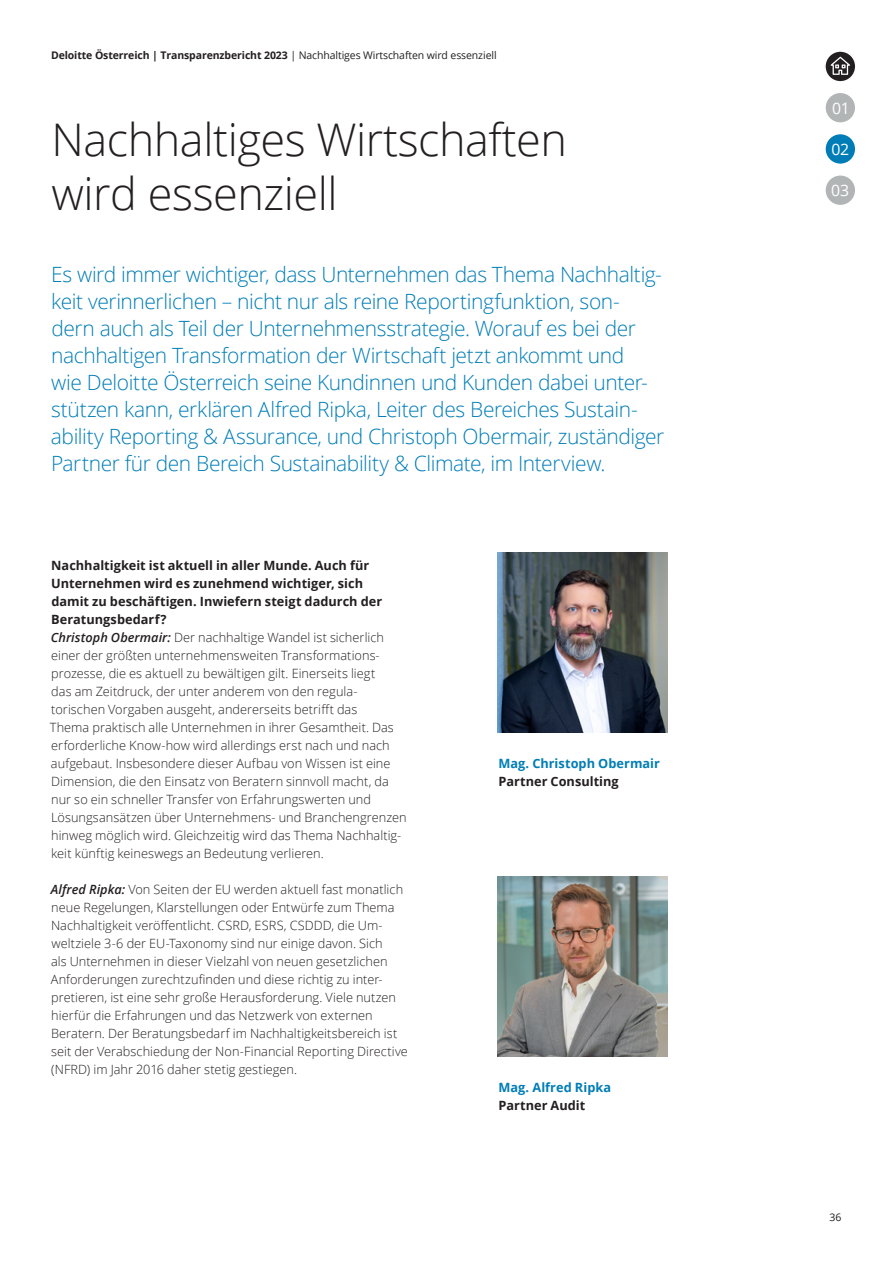
<style>
.page{position:relative;width:893px;height:1263px;background:#fff}
.page>*{position:absolute;margin:0;border:0;box-sizing:border-box;transform-origin:0 0}
.t1{font:300 45px/54px "Open Sans";letter-spacing:-.01em;color:#231f20}
.t2{font:300 21px/27px "Open Sans";letter-spacing:-.02em;color:#007db6}
.t3{font:15.75px "Open Sans";color:#fff}
.t4{font:300 12.75px/18px "Open Sans";color:#231f20}
.t5{font:700 12.75px "Open Sans";letter-spacing:.005em;color:#007db6}
.t6{font:700 12.75px "Open Sans";color:#231f20}
.t7{font:700 10.5px "Open Sans";letter-spacing:-.01em;color:#231f20}
.t8{font:10.5px "Open Sans";color:#231f20}
.s1{font-weight:400}
.s2{font-weight:700}
.s3{font-weight:600;font-style:italic}
</style>
<div class="page">
<img style="left:497px;top:552px;width:170px;height:180px">
<img style="left:497px;top:876px;width:170px;height:180px">
<svg style="left:827px;top:53px;width:26px;height:27px"></svg>
<div style="left:824px;top:50px;width:32px;height:33px;border:2px solid #fff;border-radius:50%"></div>
<div style="left:825px;top:134px;width:31px;height:30px;background:#007db6;border-radius:50%"></div>
<div style="left:824px;top:133px;width:32px;height:32px;border:2px solid #fff;border-radius:50%"></div>
<div style="left:825px;top:175px;width:31px;height:31px;background:#b2b5b6;border-radius:50%"></div>
<div style="left:824px;top:174px;width:32px;height:32px;border:2px solid #fff;border-radius:50%"></div>
<div style="left:825px;top:92px;width:31px;height:31px;background:#b2b5b6;border-radius:50%"></div>
<div style="left:824px;top:92px;width:32px;height:32px;border:2px solid #fff;border-radius:50%"></div>
<p class="t7" style="left:51px;top:48px;width:447px">Deloitte Österreich | Transparenzbericht 2023 <span class="s1">| Nachhaltiges Wirtschaften wird essenziell</span></p>
<h1 class="t1" style="left:51px;top:112px;width:517px">Nachhaltiges Wirtschaften wird essenziell</h1>
<p class="t2" style="left:51px;top:260px;width:615px">Es wird immer wichtiger, dass Unternehmen das Thema Nachhaltig&shy;keit verinnerlichen – nicht nur als reine Reportingfunktion, son&shy;dern auch als Teil der Unternehmensstrategie. Worauf es bei der nachhaltigen Transformation der Wirtschaft jetzt ankommt und<br>wie Deloitte Österreich seine Kundinnen und Kunden dabei unter&shy;stützen kann, erklären Alfred Ripka, Leiter des Bereiches Sustain&shy;ability Reporting &amp; Assurance, und Christoph Obermair, zuständiger Partner für den Bereich Sustainability &amp; Climate, im Interview.</p>
<p class="t4" style="left:50px;top:556px;width:358px"><span class="s2">Nachhaltigkeit ist aktuell in aller Munde. Auch für Unternehmen wird es zunehmend wichtiger, sich<br>damit zu beschäftigen. Inwiefern steigt dadurch der Beratungsbedarf?<br></span><span class="s3">Christoph Obermair:</span> Der nachhaltige Wandel ist sicherlich einer der größten unternehmensweiten Transformations&shy;prozesse, die es aktuell zu bewältigen gilt. Einerseits liegt<br>das am Zeitdruck, der unter anderem von den regula&shy;torischen Vorgaben ausgeht, andererseits betrifft das<br>Thema praktisch alle Unternehmen in ihrer Gesamtheit. Das erforderliche Know-how wird allerdings erst nach und nach aufgebaut. Insbesondere dieser Aufbau von Wissen ist eine Dimension, die den Einsatz von Beratern sinnvoll macht, da nur so ein schneller Transfer von Erfahrungswerten und Lösungsansätzen über Unternehmens- und Branchengrenzen hinweg möglich wird. Gleichzeitig wird das Thema Nachhaltig&shy;keit künftig keineswegs an Bedeutung verlieren.</p>
<p class="t4" style="left:51px;top:880px;width:359px"><span class="s3">Alfred Ripka:</span> Von Seiten der EU werden aktuell fast monatlich neue Regelungen, Klarstellungen oder Entwürfe zum Thema Nachhaltigkeit veröffentlicht. CSRD, ESRS, CSDDD, die Um&shy;weltziele 3-6 der EU-Taxonomy sind nur einige davon. Sich<br>als Unternehmen in dieser Vielzahl von neuen gesetzlichen Anforderungen zurechtzufinden und diese richtig zu inter&shy;pretieren, ist eine sehr große Herausforderung. Viele nutzen hierfür die Erfahrungen und das Netzwerk von externen Beratern. Der Beratungsbedarf im Nachhaltigkeitsbereich ist seit der Verabschiedung der Non-Financial Reporting Directive (NFRD) im Jahr 2016 daher stetig gestiegen.</p>
<p class="t5" style="left:498px;top:754px;width:163px">Mag. Christoph Obermair</p>
<p class="t6" style="left:498px;top:772px;width:122px">Partner Consulting</p>
<p class="t5" style="left:498px;top:1078px;width:114px">Mag. Alfred Ripka</p>
<p class="t6" style="left:498px;top:1096px;width:88px">Partner Audit</p>
<p class="t3" style="left:832px;top:97px;width:19px">01</p>
<p class="t3" style="left:831px;top:138px;width:19px">02</p>
<p class="t3" style="left:831px;top:180px;width:19px">03</p>
<p class="t8" style="left:830px;top:1210px;width:13px">36</p>
</div>
